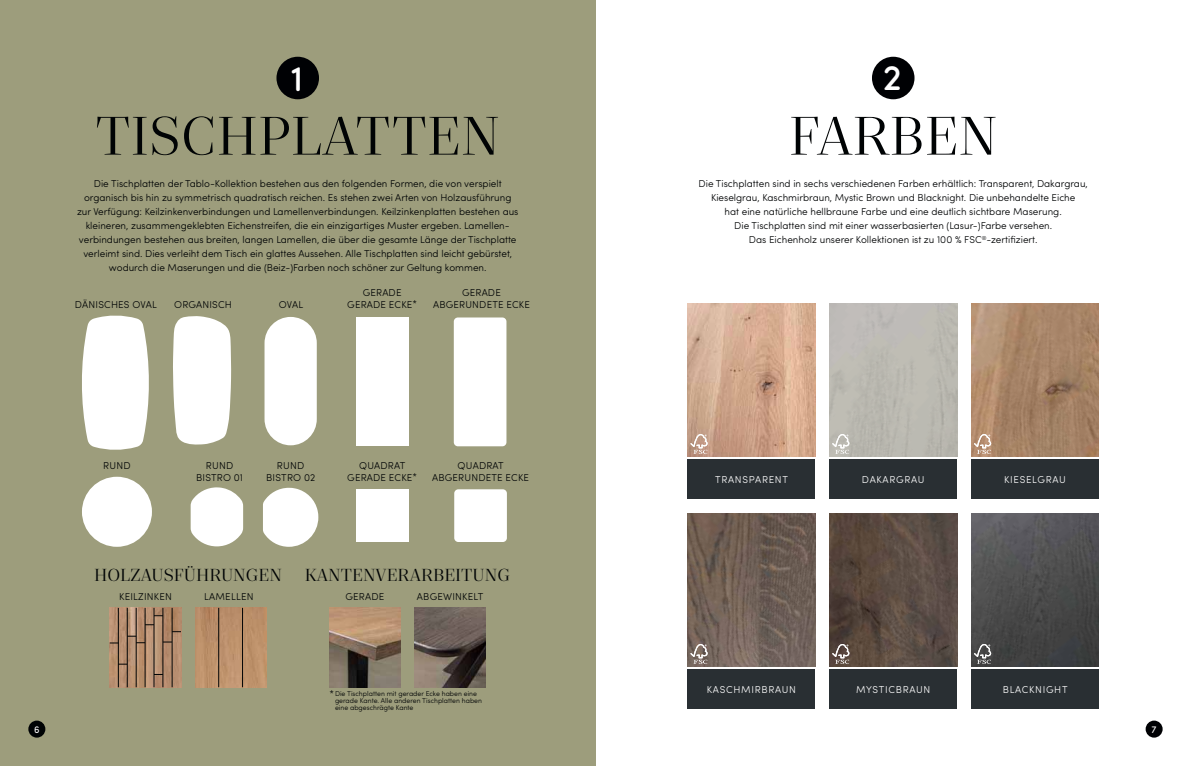
<style>
.page{position:relative;width:1191px;height:766px;background:#fff}
.page>*{position:absolute;margin:0;border:0;box-sizing:border-box;transform-origin:0 0}
.t1{font:56px "Quinn Display";color:#000304}
.t2{font:500 36px "Sofia Pro Soft";color:#fff}
.t3{font:18px "Quinn Display";color:#000304}
.t4{font:300 10px/14px "Sofia Pro Soft";color:#000304;text-align:center}
.t5{font:300 10px/12px "Sofia Pro Soft";letter-spacing:.02em;color:#000304;text-align:center}
.t6{font:300 10px "Sofia Pro Soft";letter-spacing:.07em;color:#fff}
.t7{font:10px "Sofia Pro Soft";color:#fff}
.t8{font:300 7px/7px "Sofia Pro Soft";color:#000304}
</style>
<div class="page">
<div style="left:0;top:0;width:595px;height:765px;background:#9d9d7c"></div>
<div style="left:356px;top:489px;width:52px;height:53px;background:#fff"></div>
<div style="left:356px;top:317px;width:52px;height:129px;background:#fff"></div>
<div style="left:82px;top:476px;width:70px;height:70px;background:#fff;border-radius:50%"></div>
<svg style="left:191px;top:487px;width:52px;height:59px;background:#f0f0eb"></svg>
<svg style="left:263px;top:487px;width:55px;height:59px"></svg>
<div style="left:276px;top:57px;width:43px;height:42px;background:#000104;border-radius:50%"></div>
<div style="left:264px;top:317px;width:53px;height:128px;background:#fff;border-radius:26px"></div>
<svg style="left:173px;top:316px;width:58px;height:129px;background:#f6f6f3"></svg>
<svg style="left:82px;top:315px;width:67px;height:135px;background:#f4f4f1"></svg>
<div style="left:454px;top:317px;width:52px;height:129px;background:#fff;border-radius:4px"></div>
<div style="left:454px;top:489px;width:53px;height:53px;background:#fff;border-radius:4px"></div>
<div style="left:829px;top:303px;width:128px;height:153px;background:#bcbab2"></div>
<div style="left:872px;top:57px;width:42px;height:42px;background:#000104;border-radius:50%"></div>
<div style="left:829px;top:459px;width:128px;height:40px;background:#292f33"></div>
<img style="left:829px;top:513px;width:128px;height:153px">
<img style="left:687px;top:513px;width:128px;height:153px">
<div style="left:829px;top:669px;width:128px;height:40px;background:#292f33"></div>
<div style="left:687px;top:669px;width:128px;height:40px;background:#292f33"></div>
<img style="left:971px;top:303px;width:127px;height:153px">
<div style="left:971px;top:459px;width:127px;height:40px;background:#292f33"></div>
<img style="left:971px;top:513px;width:127px;height:153px">
<div style="left:971px;top:669px;width:127px;height:40px;background:#292f33"></div>
<img style="left:414px;top:607px;width:71px;height:80px">
<img style="left:329px;top:607px;width:71px;height:80px">
<div style="left:1145px;top:720px;width:17px;height:17px;background:#000104;border-radius:50%"></div>
<div style="left:28px;top:720px;width:17px;height:17px;background:#000304;border-radius:50%"></div>
<svg style="left:832px;top:434px;width:17px;height:20px"></svg>
<svg style="left:974px;top:434px;width:17px;height:20px"></svg>
<svg style="left:690px;top:643px;width:17px;height:20px"></svg>
<svg style="left:832px;top:643px;width:17px;height:20px"></svg>
<svg style="left:974px;top:643px;width:17px;height:20px"></svg>
<img style="left:195px;top:607px;width:71px;height:80px">
<hr style="left:242px;top:607px;width:1px;height:80px;background:#000304">
<hr style="left:218px;top:607px;width:1px;height:80px;background:#000304">
<img style="left:687px;top:303px;width:128px;height:153px">
<div style="left:687px;top:459px;width:128px;height:40px;background:#292f33"></div>
<svg style="left:690px;top:434px;width:17px;height:20px"></svg>
<img style="left:110px;top:607px;width:71px;height:80px">
<hr style="left:136px;top:607px;width:1px;height:80px;background:#000304">
<hr style="left:145px;top:607px;width:1px;height:80px;background:#000304">
<hr style="left:154px;top:607px;width:1px;height:80px;background:#000304">
<hr style="left:163px;top:607px;width:1px;height:80px;background:#000304">
<hr style="left:127px;top:607px;width:1px;height:80px;background:#000304">
<hr style="left:118px;top:607px;width:1px;height:80px;background:#000304">
<hr style="left:172px;top:607px;width:1px;height:80px;background:#000304">
<h2 class="t2" style="left:291px;top:57px;width:14px">1</h2>
<h2 class="t2" style="left:883px;top:56px;width:21px">2</h2>
<h1 class="t1" style="left:95px;top:113px;width:406px">TISCHPLATTEN</h1>
<p class="t4" style="left:77px;top:178px;width:443px">Die Tischplatten der Tablo-Kollektion bestehen aus den folgenden Formen, die von verspielt organisch bis hin zu symmetrisch quadratisch reichen. Es stehen zwei Arten von Holzausführung zur Verfügung: Keilzinkenverbindungen und Lamellenverbindungen. Keilzinkenplatten bestehen aus kleineren, zusammengeklebten Eichenstreifen, die ein einzigartiges Muster ergeben. Lamellen&shy;verbindungen bestehen aus breiten, langen Lamellen, die über die gesamte Länge der Tischplatte verleimt sind. Dies verleiht dem Tisch ein glattes Aussehen. Alle Tischplatten sind leicht gebürstet, wodurch die Maserungen und die (Beiz-)Farben noch schöner zur Geltung kommen.</p>
<p class="t5" style="left:75px;top:300px;width:83px">DÄNISCHES OVAL</p>
<p class="t4" style="left:174px;top:299px;width:59px">ORGANISCH</p>
<p class="t4" style="left:279px;top:299px;width:26px">OVAL</p>
<p class="t5" style="left:347px;top:288px;width:71px">GERADE<br>GERADE ECKE*</p>
<p class="t5" style="left:433px;top:288px;width:98px">GERADE<br>ABGERUNDETE ECKE</p>
<p class="t4" style="left:103px;top:459px;width:29px">RUND</p>
<p class="t5" style="left:196px;top:460px;width:49px">RUND<br>BISTRO 01</p>
<p class="t5" style="left:266px;top:460px;width:51px">RUND<br>BISTRO 02</p>
<p class="t5" style="left:347px;top:461px;width:71px">QUADRAT<br>GERADE ECKE*</p>
<p class="t5" style="left:432px;top:461px;width:98px">QUADRAT<br>ABGERUNDETE ECKE</p>
<h3 class="t3" style="left:94px;top:567px;width:189px">HOLZAUSFÜHRUNGEN</h3>
<h3 class="t3" style="left:305px;top:567px;width:207px">KANTENVERARBEITUNG</h3>
<p class="t5" style="left:119px;top:591px;width:54px">KEILZINKEN</p>
<p class="t5" style="left:204px;top:591px;width:51px">LAMELLEN</p>
<p class="t4" style="left:345px;top:590px;width:40px">GERADE</p>
<p class="t5" style="left:417px;top:591px;width:68px">ABGEWINKELT</p>
<p class="t4" style="left:329px;top:687px;width:6px">*</p>
<p class="t8" style="left:335px;top:690px;width:149px">Die Tischplatten mit gerader Ecke haben eine gerade Kante. Alle anderen Tischplatten haben eine abgeschrägte Kante</p>
<h1 class="t1" style="left:788px;top:113px;width:210px">FARBEN</h1>
<p class="t4" style="left:698px;top:178px;width:391px">Die Tischplatten sind in sechs verschiedenen Farben erhältlich: Transparent, Dakargrau, Kieselgrau, Kaschmirbraun, Mystic Brown und Blacknight. Die unbehandelte Eiche<br>hat eine natürliche hellbraune Farbe und eine deutlich sichtbare Maserung.<br>Die Tischplatten sind mit einer wasserbasierten (Lasur-)Farbe versehen.<br>Das Eichenholz unserer Kollektionen ist zu 100 % FSC<sup>®</sup>-zertifiziert.</p>
<p class="t6" style="left:715px;top:476px;width:74px">TRANSPARENT</p>
<p class="t6" style="left:862px;top:476px;width:64px">DAKARGRAU</p>
<p class="t6" style="left:1004px;top:476px;width:63px">KIESELGRAU</p>
<p class="t6" style="left:707px;top:685px;width:91px">KASCHMIRBRAUN</p>
<p class="t6" style="left:856px;top:685px;width:76px">MYSTICBRAUN</p>
<p class="t6" style="left:1002px;top:685px;width:66px">BLACKNIGHT</p>
<p class="t7" style="left:34px;top:723px;width:7px">6</p>
<p class="t7" style="left:1151px;top:723px;width:6px">7</p>
</div>
